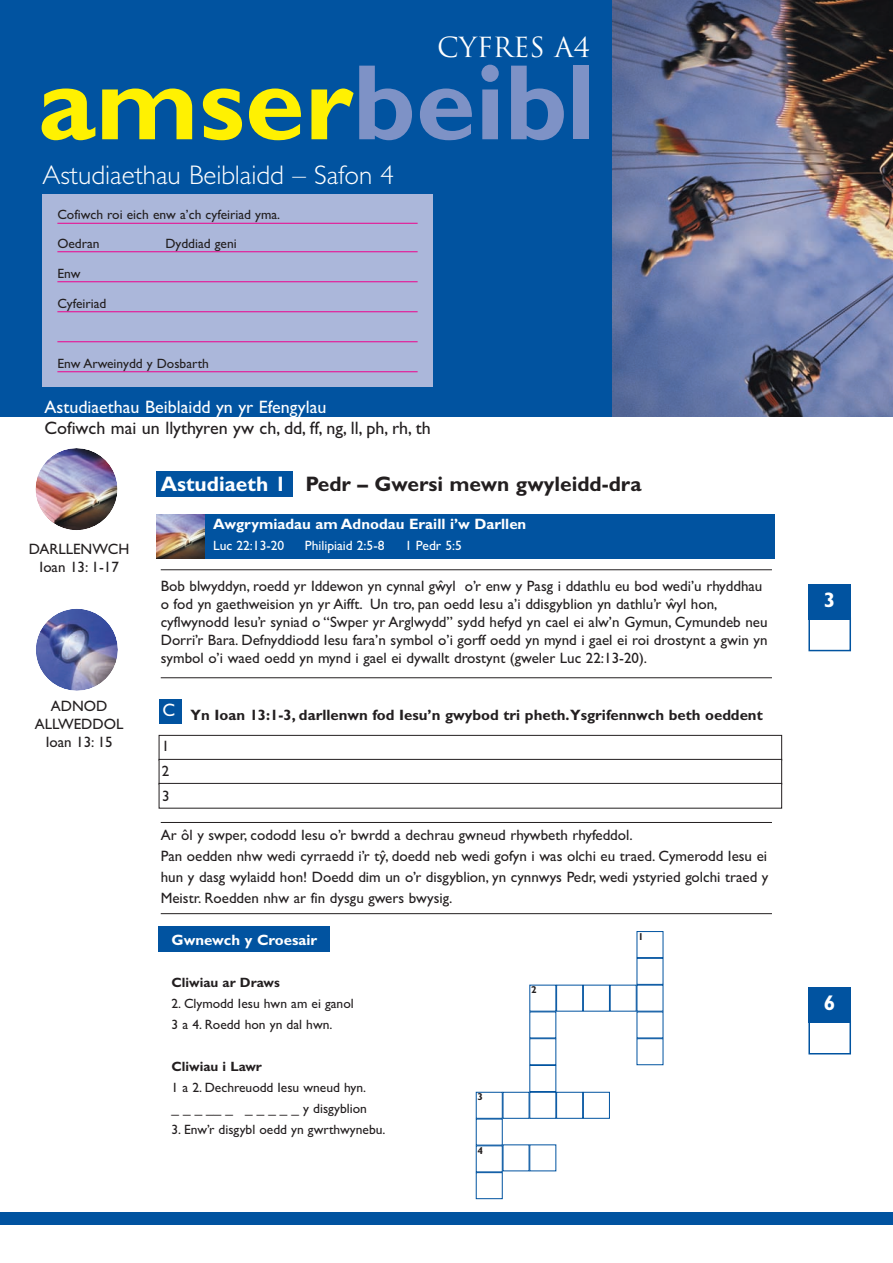
<style>
.page{position:relative;width:893px;height:1263px;background:#fff}
.page>*{position:absolute;margin:0;border:0;box-sizing:border-box;transform-origin:0 0}
.t1{font:700 108px "Gill Sans";color:#fff101}
.t2{font:300 27px "Gill Sans";color:#fff}
.t3{font:27px "Trajan";color:#fff}
.t4{font:700 21px "Gill Sans";color:#231f20}
.t5{font:700 21px "Gill Sans";color:#fff}
.t6{font:18px "Gill Sans";color:#231f20}
.t7{font:18px "Gill Sans";color:#fff}
.t8{font:15px/18px "Gill Sans";color:#231f20}
.t9{font:700 15px "Gill Sans";color:#231f20}
.t10{font:700 15px "Gill Sans";color:#fff}
.t11{font:13.5px/21px "Gill Sans";color:#231f20}
.t12{font:13.5px "Gill Sans";color:#fff}
.t13{font:700 13.5px "Gill Sans";color:#231f20}
.t14{font:700 10.05px "Gill Sans";color:#231f20}
.s1{color:#7e92c6}
.s2{color:#fff}
</style>
<div class="page">
<div style="left:159px;top:926px;width:171px;height:25px;background:#0153a0"></div>
<img style="left:35px;top:448px;width:83px;height:82px">
<img style="left:36px;top:609px;width:82px;height:82px">
<div style="left:808px;top:617px;width:43px;height:34px;border:2px solid #0153a0"></div>
<div style="left:808px;top:584px;width:43px;height:36px;background:#0153a0"></div>
<div style="left:808px;top:1021px;width:43px;height:33px;border:2px solid #0153a0"></div>
<div style="left:808px;top:988px;width:43px;height:35px;background:#0153a0"></div>
<div style="left:156px;top:471px;width:137px;height:26px;background:#0153a0"></div>
<div style="left:159px;top:735px;width:623px;height:26px;border:1px solid #231f20"></div>
<div style="left:159px;top:759px;width:623px;height:26px;border:1px solid #231f20"></div>
<div style="left:159px;top:783px;width:623px;height:26px;border:1px solid #231f20"></div>
<hr style="left:161px;top:570px;width:611px;height:1px;background:#231f20">
<hr style="left:161px;top:678px;width:611px;height:1px;background:#231f20">
<hr style="left:161px;top:822px;width:611px;height:1px;background:#231f20">
<hr style="left:161px;top:913px;width:611px;height:1px;background:#231f20">
<div style="left:159px;top:699px;width:22px;height:24px;background:#0153a0"></div>
<div style="left:156px;top:514px;width:619px;height:44px;background:#0153a0"></div>
<img style="left:156px;top:514px;width:48px;height:44px">
<div style="left:0;top:1212px;width:892px;height:13px;background:#0153a0"></div>
<div style="left:0;top:0;width:892px;height:417px;background:#0153a0"></div>
<div style="left:42px;top:195px;width:391px;height:192px;background:#abb7da"></div>
<hr style="left:57px;top:223px;width:361px;height:1px;background:#ed028c">
<hr style="left:57px;top:252px;width:361px;height:1px;background:#ed028c">
<hr style="left:57px;top:282px;width:361px;height:1px;background:#ed028c">
<hr style="left:57px;top:312px;width:361px;height:1px;background:#ed028c">
<hr style="left:57px;top:342px;width:361px;height:1px;background:#ed028c">
<hr style="left:57px;top:372px;width:361px;height:1px;background:#ed028c">
<img style="left:613px;top:0;width:279px;height:417px">
<div style="left:476px;top:1092px;width:27px;height:27px;border:1px solid #0153a0"></div>
<div style="left:476px;top:1145px;width:27px;height:27px;border:1px solid #0153a0"></div>
<div style="left:503px;top:1092px;width:26px;height:27px;border:1px solid #0153a0"></div>
<div style="left:476px;top:1172px;width:27px;height:27px;border:1px solid #0153a0"></div>
<div style="left:529px;top:1092px;width:27px;height:27px;border:1px solid #0153a0"></div>
<div style="left:529px;top:1065px;width:27px;height:27px;border:1px solid #0153a0"></div>
<div style="left:636px;top:958px;width:27px;height:27px;border:1px solid #0153a0"></div>
<div style="left:636px;top:931px;width:27px;height:27px;border:1px solid #0153a0"></div>
<div style="left:556px;top:1092px;width:27px;height:27px;border:1px solid #0153a0"></div>
<div style="left:583px;top:1092px;width:27px;height:27px;border:1px solid #0153a0"></div>
<div style="left:556px;top:985px;width:27px;height:27px;border:1px solid #0153a0"></div>
<div style="left:583px;top:985px;width:27px;height:27px;border:1px solid #0153a0"></div>
<div style="left:636px;top:985px;width:27px;height:27px;border:1px solid #0153a0"></div>
<h2 class="t3" style="left:437px;top:31px;width:155px">CYFRES A4</h2>
<h1 class="t1" style="left:38px;top:66px;width:559px">amser<span class="s1">beibl</span></h1>
<h2 class="t2" style="left:42px;top:166px;width:353px">Astudiaethau Beiblaidd – Safon 4</h2>
<p class="t11" style="left:57px;top:202px;width:224px;line-height:28.5px">Cofiwch roi eich enw a’ch cyfeiriad yma.<br>Oedran</p>
<p class="t11" style="left:165px;top:234px;width:73px">Dyddiad geni</p>
<p class="t11" style="left:57px;top:264px;width:25px">Enw</p>
<p class="t11" style="left:57px;top:294px;width:51px">Cyfeiriad</p>
<p class="t11" style="left:57px;top:354px;width:153px">Enw Arweinydd y Dosbarth</p>
<p class="t7" style="left:44px;top:400px;width:283px">Astudiaethau Beiblaidd yn yr Efengylau</p>
<p class="t6" style="left:44px;top:422px;width:388px">Cofiwch mai un llythyren yw ch, dd, ff, ng, ll, ph, rh, th</p>
<p class="t8" style="left:29px;top:541px;width:102px;text-align:center">DARLLENWCH<br>Ioan 13: 1-17</p>
<p class="t8" style="left:35px;top:699px;width:90px;text-align:center">ADNOD<br>ALLWEDDOL<br>Ioan 13: 15</p>
<h3 class="t4" style="left:161px;top:476px;width:482px"><span class="s2">Astudiaeth 1</span> Pedr – Gwersi mewn gwyleidd-dra</h3>
<p class="t10" style="left:213px;top:519px;width:315px">Awgrymiadau am Adnodau Eraill i’w Darllen</p>
<p class="t12" style="left:213px;top:541px;width:73px">Luc 22:13-20</p>
<p class="t12" style="left:305px;top:541px;width:81px">Philipiaid 2:5-8</p>
<p class="t12" style="left:405px;top:541px;width:58px">1 Pedr 5:5</p>
<p class="t8" style="left:161px;top:579px;width:608px">Bob blwyddyn, roedd yr Iddewon yn cynnal gwˆ yl o’r enw y Pasg i ddathlu eu bod wedi’u rhyddhau o fod yn gaethweision yn yr Aifft. Un tro, pan oedd Iesu a’i ddisgyblion yn dathlu’r wˆ yl hon, cyflwynodd Iesu’r syniad o “Swper yr Arglwydd” sydd hefyd yn cael ei alw’n Gymun, Cymundeb neu Dorri’r Bara. Defnyddiodd Iesu fara’n symbol o’i gorff oedd yn mynd i gael ei roi drostynt a gwin yn symbol o’i waed oedd yn mynd i gael ei dywallt drostynt (gweler Luc 22:13-20).</p>
<p class="t7" style="left:162px;top:704px;width:14px">C</p>
<p class="t8" style="left:162px;top:736px;width:10px;line-height:24.8px;text-align:justify">1<br>2<br>3</p>
<p class="t9" style="left:190px;top:710px;width:574px">Yn Ioan 13:1-3, darllenwn fod Iesu’n gwybod tri pheth.Ysgrifennwch beth oeddent</p>
<p class="t8" style="left:161px;top:826px;width:609px;line-height:21px">Ar ôl y swper, cododd Iesu o’r bwrdd a dechrau gwneud rhywbeth rhyfeddol.<br>Pan oedden nhw wedi cyrraedd i’r tyˆ, doedd neb wedi gofyn i was olchi eu traed. Cymerodd Iesu ei hun y dasg wylaidd hon! Doedd dim un o’r disgyblion, yn cynnwys Pedr, wedi ystyried golchi traed y Meistr. Roedden nhw ar fin dysgu gwers bwysig.</p>
<p class="t10" style="left:172px;top:935px;width:147px">Gwnewch y Croesair</p>
<p class="t13" style="left:172px;top:978px;width:110px">Cliwiau ar Draws</p>
<p class="t11" style="left:172px;top:994px;width:184px">2. Clymodd Iesu hwn am ei ganol<br>3 a 4. Roedd hon yn dal hwn.</p>
<p class="t13" style="left:172px;top:1062px;width:92px">Cliwiau i Lawr</p>
<p class="t11" style="left:172px;top:1078px;width:197px">1 a 2. Dechreuodd Iesu wneud hyn. _ _ _ __ _ _ _ _ _ _ y disgyblion</p>
<p class="t11" style="left:172px;top:1120px;width:215px">3. Enw’r disgybl oedd yn gwrthwynebu.</p>
<p class="t14" style="left:638px;top:933px;width:7px">1</p>
<p class="t14" style="left:531px;top:986px;width:7px">2</p>
<p class="t14" style="left:477px;top:1093px;width:7px">3</p>
<p class="t14" style="left:477px;top:1147px;width:7px">4</p>
<h3 class="t5" style="left:824px;top:593px;width:13px">3</h3>
<h3 class="t5" style="left:824px;top:996px;width:13px">6</h3>
</div>
